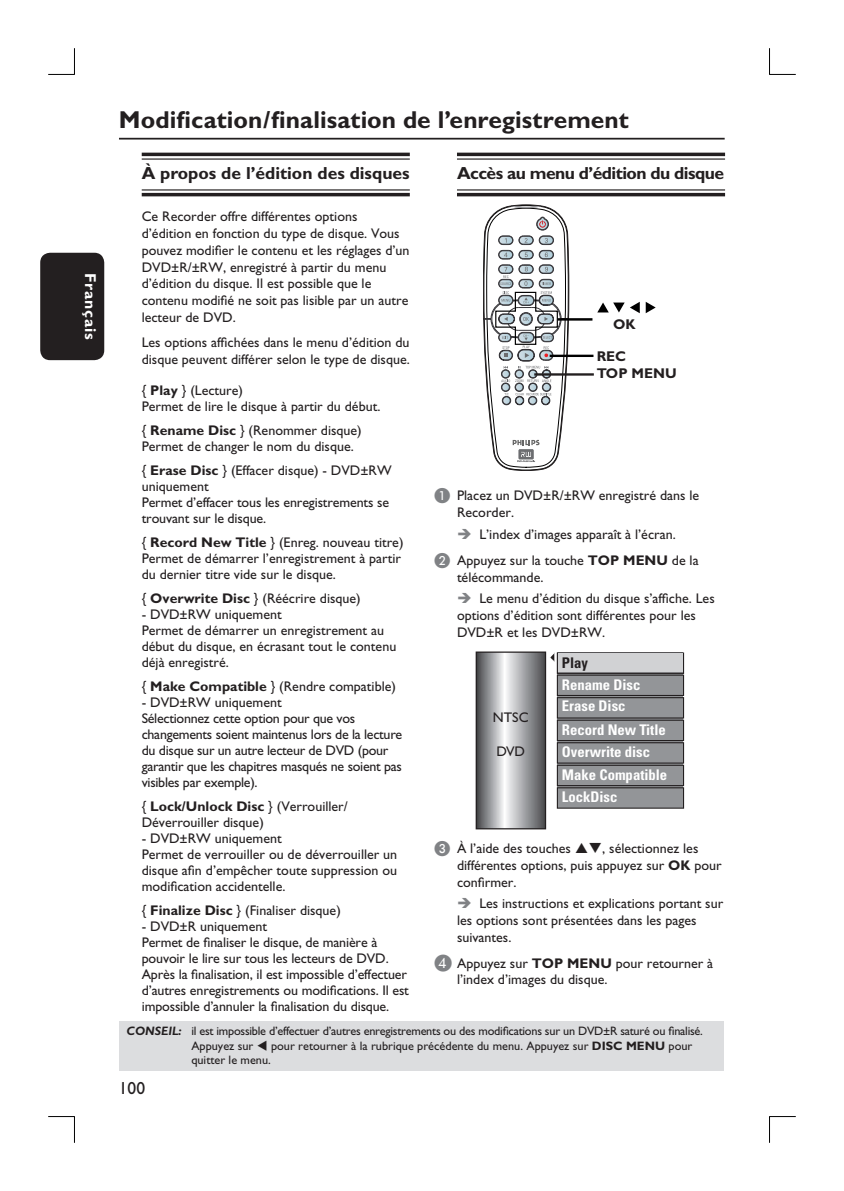
<style>
.page{position:relative;width:844px;height:1191px;background:#fff}
.page>*{position:absolute;margin:0;border:0;box-sizing:border-box;transform-origin:0 0}
.t1{font:700 24.5px "Gill Sans Std";color:#231f20}
.t2{font:700 17.5px "Gill Sans Std";color:#231f20}
.t3{font:700 17.5px "Gill Sans Std";letter-spacing:-.025em;color:#231f20}
.t4{font:17.5px "Gill Sans Std";color:#231f20}
.t5{font:700 15.75px "Gill Alt One";letter-spacing:.05em;color:#fff}
.t6{font:700 condensed 14.7px/21.2px "Univers";color:#fff}
.t7{font:700 condensed 14.7px "Univers";color:#231f20}
.t8{font:700 14.17px "Gill Alt One";color:#231f20}
.t9{font:14px/15.9px "Gill Sans Std";color:#231f20}
.t10{font:14px/15.9px "Gill Sans Std";letter-spacing:-.02em;color:#231f20}
.t11{font:14px "Gill Alt One";color:#231f20}
.t12{font:12.25px/14.9px "Gill Sans Std";letter-spacing:-.02em;color:#231f20}
.t13{font:12.25px "Gill Sans Std";color:#231f20}
.s1{font-weight:700}
.s2{font-family:"Philips Pi Roman";font-size:15.75px;color:#808285}
.s3{font-family:"Philips Pi Roman";font-size:17.5px;color:#808285}
.s4{font-weight:700;font-style:italic}
</style>
<div class="page">
<div style="left:40px;top:253px;width:64px;height:107px;background:#231f20;border-radius:10px"></div>
<div style="left:119px;top:1021px;width:604px;height:50px;background:#dcdddf"></div>
<hr style="left:119px;top:138px;width:605px;height:1px;background:#231f20">
<hr style="left:142px;top:153px;width:267px;height:3px;background:#231f20">
<hr style="left:142px;top:158px;width:267px;height:2px;background:#231f20">
<hr style="left:142px;top:189px;width:267px;height:1px;background:#231f20">
<hr style="left:142px;top:193px;width:267px;height:3px;background:#231f20">
<hr style="left:457px;top:153px;width:267px;height:3px;background:#231f20">
<hr style="left:457px;top:158px;width:267px;height:2px;background:#231f20">
<hr style="left:457px;top:189px;width:267px;height:1px;background:#231f20">
<hr style="left:457px;top:193px;width:267px;height:3px;background:#231f20">
<hr style="left:534px;top:373px;width:59px;height:2px;background:#231f20">
<hr style="left:549px;top:355px;width:44px;height:2px;background:#000">
<svg style="left:597px;top:302px;width:42px;height:11px"></svg>
<svg style="left:645px;top:302px;width:10px;height:11px"></svg>
<svg style="left:483px;top:204px;width:86px;height:267px"></svg>
<hr style="left:557px;top:318px;width:35px;height:2px;background:#000">
<svg style="left:477px;top:653px;width:67px;height:174px;background:#a1a2a5"></svg>
<div style="left:475px;top:651px;width:71px;height:178px;border:1px solid #231f20"></div>
<svg style="left:550px;top:652px;width:5px;height:10px"></svg>
<div style="left:557px;top:652px;width:126px;height:156px;background:#939598"></div>
<div style="left:556px;top:652px;width:128px;height:22px;border:1px solid #231f20"></div>
<svg style="left:556px;top:674px;width:128px;height:112px"></svg>
<div style="left:558px;top:654px;width:124px;height:18px;background:#d1d2d4"></div>
<div style="left:556px;top:787px;width:128px;height:21px;border:1px solid #231f20"></div>
<svg style="left:48px;top:48px;width:27px;height:27px"></svg>
<svg style="left:48px;top:1116px;width:27px;height:26px"></svg>
<svg style="left:769px;top:48px;width:26px;height:27px"></svg>
<svg style="left:769px;top:1116px;width:26px;height:26px"></svg>
<p class="t5" style="left:96px;top:273px;width:68px;rotate:90deg">Français</p>
<h1 class="t1" style="left:119px;top:111px;width:511px">Modification/finalisation de l’enregistrement</h1>
<p class="t2" style="left:142px;top:167px;width:269px">À propos de l’édition des disques</p>
<p class="t9" style="left:142px;top:209px;width:269px;line-height:16.8px">Ce Recorder offre différentes options d’édition en fonction du type de disque. Vous pouvez modifier le contenu et les réglages d’un DVD±R/±RW, enregistré à partir du menu d’édition du disque. Il est possible que le contenu modifié ne soit pas lisible par un autre lecteur de DVD.</p>
<p class="t9" style="left:142px;top:335px;width:269px;line-height:16.8px">Les options affichées dans le menu d’édition du disque peuvent différer selon le type de disque.</p>
<p class="t9" style="left:142px;top:383px;width:240px">{ <span class="s1">Play</span> } (Lecture)<br>Permet de lire le disque à partir du début.</p>
<p class="t9" style="left:142px;top:424px;width:221px">{ <span class="s1">Rename Disc</span> } (Renommer disque)<br>Permet de changer le nom du disque.</p>
<p class="t9" style="left:142px;top:464px;width:251px">{ <span class="s1">Erase Disc</span> } (Effacer disque) - DVD±RW uniquement<br>Permet d’effacer tous les enregistrements se trouvant sur le disque.</p>
<p class="t9" style="left:142px;top:536px;width:263px">{ <span class="s1">Record New Title</span> } (Enreg. nouveau titre)<br>Permet de démarrer l’enregistrement à partir du dernier titre vide sur le disque.</p>
<p class="t9" style="left:142px;top:592px;width:220px">{ <span class="s1">Overwrite Disc</span> } (Réécrire disque)</p>
<p class="t9" style="left:142px;top:608px;width:256px">- DVD±RW uniquement<br>Permet de démarrer un enregistrement au début du disque, en écrasant tout le contenu déjà enregistré.</p>
<p class="t9" style="left:142px;top:680px;width:256px">{ <span class="s1">Make Compatible</span> } (Rendre compatible)</p>
<p class="t10" style="left:142px;top:696px;width:262px">- DVD±RW uniquement<br>Sélectionnez cette option pour que vos changements soient maintenus lors de la lecture du disque sur un autre lecteur de DVD (pour garantir que les chapitres masqués ne soient pas visibles par exemple).</p>
<p class="t9" style="left:142px;top:800px;width:207px">{ <span class="s1">Lock/Unlock Disc</span> } (Verrouiller/<br>Déverrouiller disque)</p>
<p class="t9" style="left:142px;top:832px;width:257px">- DVD±RW uniquement<br>Permet de verrouiller ou de déverrouiller un disque afin d’empêcher toute suppression ou modification accidentelle.</p>
<p class="t9" style="left:142px;top:904px;width:200px">{ <span class="s1">Finalize Disc</span> } (Finaliser disque)</p>
<p class="t9" style="left:142px;top:920px;width:269px">- DVD±R uniquement<br>Permet de finaliser le disque, de manière à pouvoir le lire sur tous les lecteurs de DVD.<br>Après la finalisation, il est impossible d’effectuer d’autres enregistrements ou modifications. Il est impossible d’annuler la finalisation du disque.</p>
<p class="t3" style="left:457px;top:167px;width:268px">Accès au menu d’édition du disque</p>
<p class="t8" style="left:613px;top:320px;width:24px">OK</p>
<p class="t8" style="left:596px;top:351px;width:31px">REC</p>
<p class="t8" style="left:596px;top:368px;width:81px">TOP MENU</p>
<p class="t9" style="left:457px;top:489px;width:244px;line-height:16.8px;text-indent:-22px"><span class="s2">A</span> Placez un DVD±R/±RW enregistré dans le<br>Recorder.</p>
<p class="t9" style="left:434px;top:523px;width:265px;line-height:25.7px;text-indent:45px">L’index d’images apparaît à l’écran.<br><span class="s2">B</span> Appuyez sur la touche <span class="s1">TOP MENU</span> de la</p>
<p class="t9" style="left:479px;top:567px;width:237px;line-height:21.7px;text-indent:-22px">télécommande.<br>Le menu d’édition du disque s’affiche. Les</p>
<p class="t9" style="left:457px;top:608px;width:240px;line-height:16.8px">options d’édition sont différentes pour les<br>DVD±R et les DVD±RW.</p>
<p class="t7" style="left:561px;top:657px;width:28px">Play</p>
<p class="t6" style="left:561px;top:676px;width:80px">Rename Disc<br>Erase Disc</p>
<p class="t6" style="left:561px;top:720px;width:105px;line-height:22.1px">Record New Title<br>Overwrite disc</p>
<p class="t11" style="left:492px;top:713px;width:37px">NTSC</p>
<p class="t11" style="left:496px;top:746px;width:30px">DVD</p>
<p class="t6" style="left:561px;top:765px;width:107px;line-height:21.9px">Make Compatible<br>LockDisc</p>
<p class="t9" style="left:434px;top:842px;width:138px"><span class="s2">C</span> À l’aide des touches</p>
<p class="t9" style="left:457px;top:841px;width:266px;line-height:16.8px;text-indent:145px">, sélectionnez les différentes options, puis appuyez sur <span class="s1">OK</span> pour confirmer.</p>
<p class="t9" style="left:457px;top:896px;width:268px;line-height:16.8px;text-indent:22px">Les instructions et explications portant sur les options sont présentées dans les pages suivantes.</p>
<p class="t9" style="left:457px;top:956px;width:258px;line-height:16.8px;text-indent:-22px"><span class="s3">D</span> Appuyez sur <span class="s1">TOP MENU</span> pour retourner à l’index d’images du disque.</p>
<p class="t12" style="left:191px;top:1024px;width:513px;text-indent:-65px"><span class="s4">CONSEIL:</span> il est impossible d’effectuer d’autres enregistrements ou des modifications sur un DVD±R saturé ou finalisé.<br>Appuyez sur</p>
<p class="t13" style="left:271px;top:1041px;width:423px">pour retourner à la rubrique précédente du menu. Appuyez sur <span class="s1">DISC MENU</span> pour</p>
<p class="t4" style="left:119px;top:1081px;width:28px">100</p>
<p class="t13" style="left:191px;top:1055px;width:81px">quitter le menu.</p>
</div>
